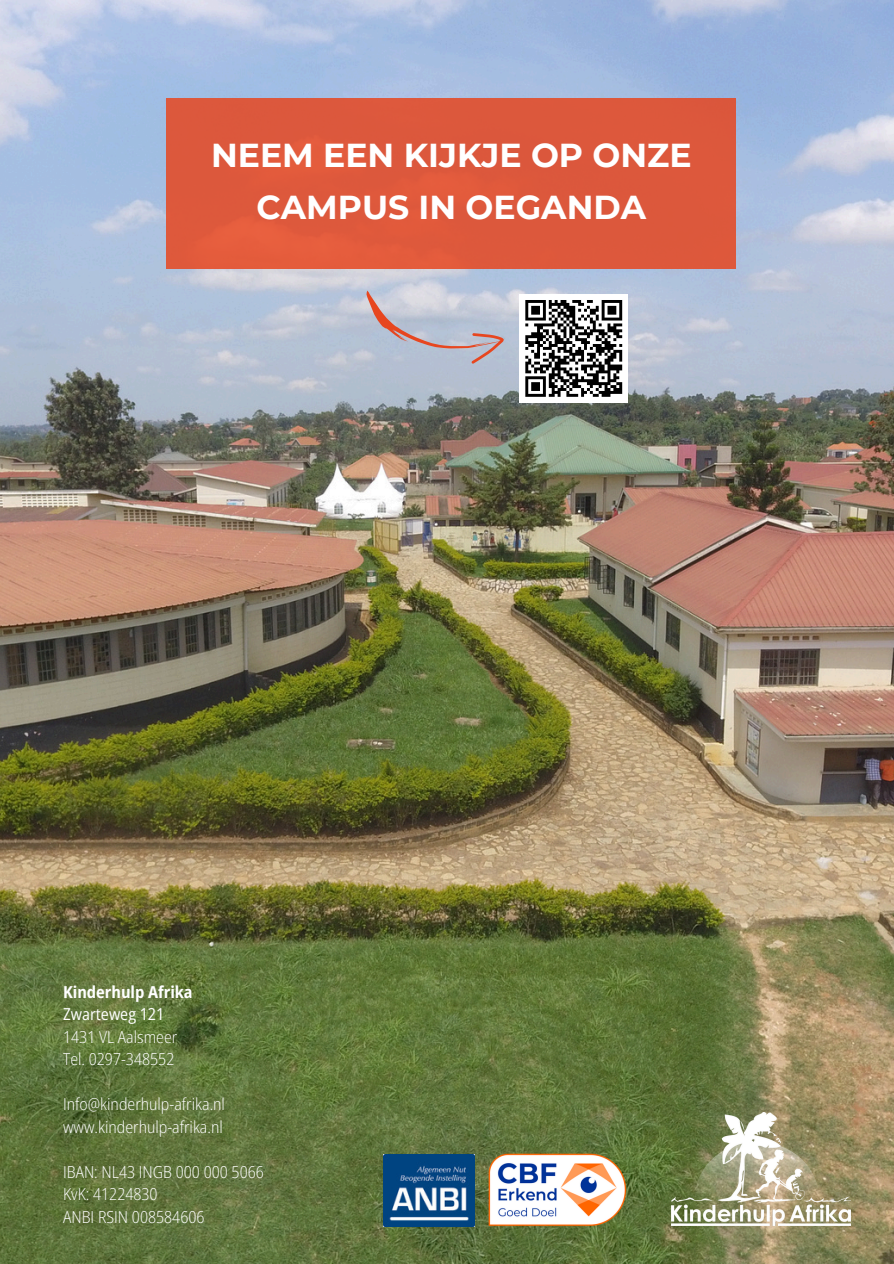
<style>
.page{position:relative;width:894px;height:1264px;background:#fff}
.page>*{position:absolute;margin:0;border:0;box-sizing:border-box;transform-origin:0 0}
.t1{font:700 33.15px/51.8px "Montserrat";color:#fff;text-align:center}
.t2{font:300 semi-condensed 16.5px "Open Sans";color:#fff}
.t3{font:700 semi-condensed 16.5px "Open Sans";color:#fff}
.t4{font:semi-condensed 16.5px "Open Sans";color:#fff}
</style>
<div class="page">
<img style="left:0;top:0;width:893px;height:1263px">
<img style="left:474px;top:1139px;width:166px;height:101px">
<img style="left:384px;top:1153px;width:90px;height:72px">
<img style="left:670px;top:1112px;width:179px;height:113px">
<div style="left:166px;top:98px;width:569px;height:170px;background:#dc583c"></div>
<svg style="left:350px;top:275px;width:155px;height:99px;background:#bfbfcd"></svg>
<div style="left:519px;top:294px;width:109px;height:109px;background:#fff"></div>
<svg style="left:525px;top:300px;width:98px;height:97px"></svg>
<p class="t1" style="left:211px;top:130px;width:482px">NEEM EEN KIJKJE OP ONZE<br>CAMPUS IN OEGANDA</p>
<p class="t3" style="left:63px;top:979px;width:131px">Kinderhulp Afrika</p>
<p class="t4" style="left:63px;top:1002px;width:103px">Zwarteweg 121</p>
<p class="t2" style="left:63px;top:1024px;width:116px">1431 VL Aalsmeer</p>
<p class="t2" style="left:63px;top:1047px;width:113px">Tel. 0297-348552</p>
<p class="t2" style="left:63px;top:1092px;width:163px">Info@kinderhulp-afrika.nl</p>
<p class="t2" style="left:63px;top:1114px;width:161px">www.kinderhulp-afrika.nl</p>
<p class="t2" style="left:63px;top:1159px;width:202px">IBAN: NL43 INGB 000 000 5066</p>
<p class="t2" style="left:63px;top:1182px;width:96px">KvK: 41224830</p>
<p class="t2" style="left:63px;top:1204px;width:143px">ANBI RSIN 008584606</p>
</div>
